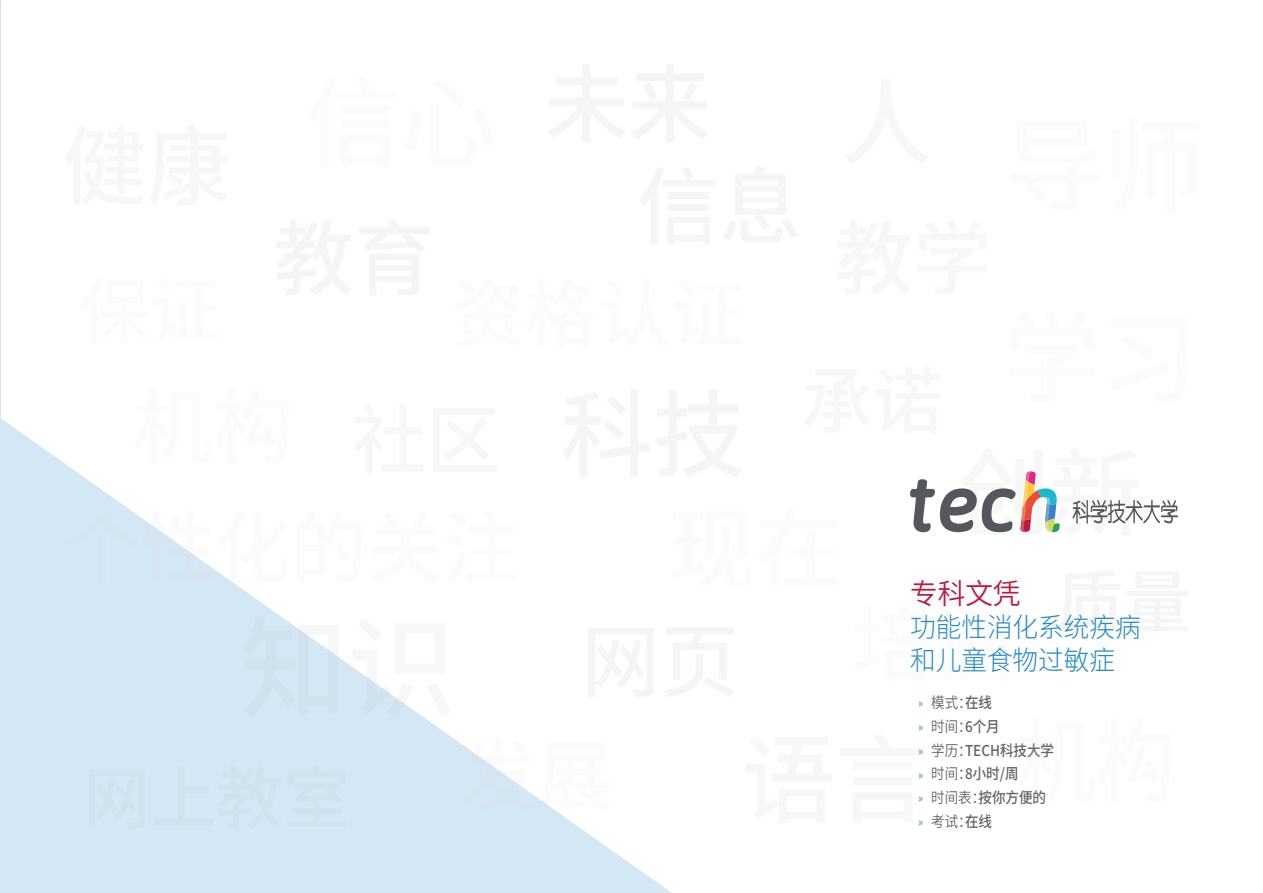
<style>
.page{position:relative;width:1263px;height:893px;background:#fff}
.page>*{position:absolute;margin:0;border:0;box-sizing:border-box;transform-origin:0 0}
.t1{font:28.5px "Source Han Sans CN";color:#ba1e3c}
.t2{font:300 27px/33px "Source Han Sans CN";color:#2488c9;scale:.95 1}
.t3{font:500 15px/23.7px "Source Han Sans CN";color:#61646a;scale:.9 1}
.s1{font-family:"Myriad Pro";font-weight:400;font-size:12px;color:#2488c9}
.s2{font-weight:400}
</style>
<div class="page">
<svg style="left:0;top:418px;width:672px;height:475px;fill:#d4e7f4"></svg>
<div style="left:341px;top:120px;width:48px;height:8px;background:#fbfbfb"></div>
<div style="left:341px;top:106px;width:48px;height:8px;background:#fbfbfb"></div>
<div style="left:669px;top:204px;width:40px;height:7px;background:#f5f5f5"></div>
<div style="left:669px;top:192px;width:40px;height:7px;background:#f5f5f5"></div>
<svg style="left:134px;top:418px;width:155px;height:46px"></svg>
<svg style="left:656px;top:418px;width:16px;height:59px"></svg>
<svg style="left:563px;top:418px;width:87px;height:59px"></svg>
<svg style="left:433px;top:418px;width:64px;height:54px"></svg>
<svg style="left:353px;top:418px;width:70px;height:56px"></svg>
<svg style="left:446px;top:511px;width:70px;height:71px"></svg>
<svg style="left:370px;top:511px;width:70px;height:72px"></svg>
<svg style="left:297px;top:511px;width:65px;height:71px"></svg>
<svg style="left:218px;top:511px;width:71px;height:72px"></svg>
<svg style="left:66px;top:511px;width:146px;height:71px"></svg>
<div style="left:98px;top:535px;width:7px;height:47px;background:#d4e5f1"></div>
<svg style="left:353px;top:618px;width:98px;height:99px"></svg>
<svg style="left:243px;top:616px;width:95px;height:101px;background:#d7e7f2"></svg>
<div style="left:1127px;top:591px;width:61px;height:5px;background:#f5f5f5"></div>
<svg style="left:462px;top:738px;width:148px;height:73px"></svg>
<svg style="left:664px;top:627px;width:8px;height:70px"></svg>
<svg style="left:588px;top:628px;width:66px;height:69px"></svg>
<div style="left:1001px;top:607px;width:7px;height:73px;background:#fbfbfb"></div>
<div style="left:984px;top:611px;width:7px;height:60px;background:#fbfbfb"></div>
<div style="left:153px;top:765px;width:194px;height:64px;background:#d4e7f4"></div>
<div style="left:89px;top:770px;width:56px;height:59px;background:#d1e3ef"></div>
<div style="left:853px;top:762px;width:58px;height:8px;background:#f7f7f7"></div>
<div style="left:853px;top:777px;width:58px;height:7px;background:#f7f7f7"></div>
<svg style="left:910px;top:471px;width:268px;height:62px"></svg>
<h1 class="t1" style="left:910px;top:577px;width:112px">专科文凭</h1>
<h2 class="t2" style="left:910px;top:611px;width:245px">功能性消化系统疾病和儿童食物过敏症</h2>
<p class="t3" style="left:918px;top:691px;width:152px"><span class="s1">»</span> <span class="s2">模式：</span>在线<br><span class="s1">»</span> <span class="s2">时间：</span>6个月<br><span class="s1">»</span> <span class="s2">学历：</span>TECH科技大学<span class="s1">»</span> <span class="s2">时间：</span>8小时/周<br><span class="s1">»</span> <span class="s2">时间表：</span>按你方便的<span class="s1">»</span> <span class="s2">考试：</span>在线</p>
</div>
